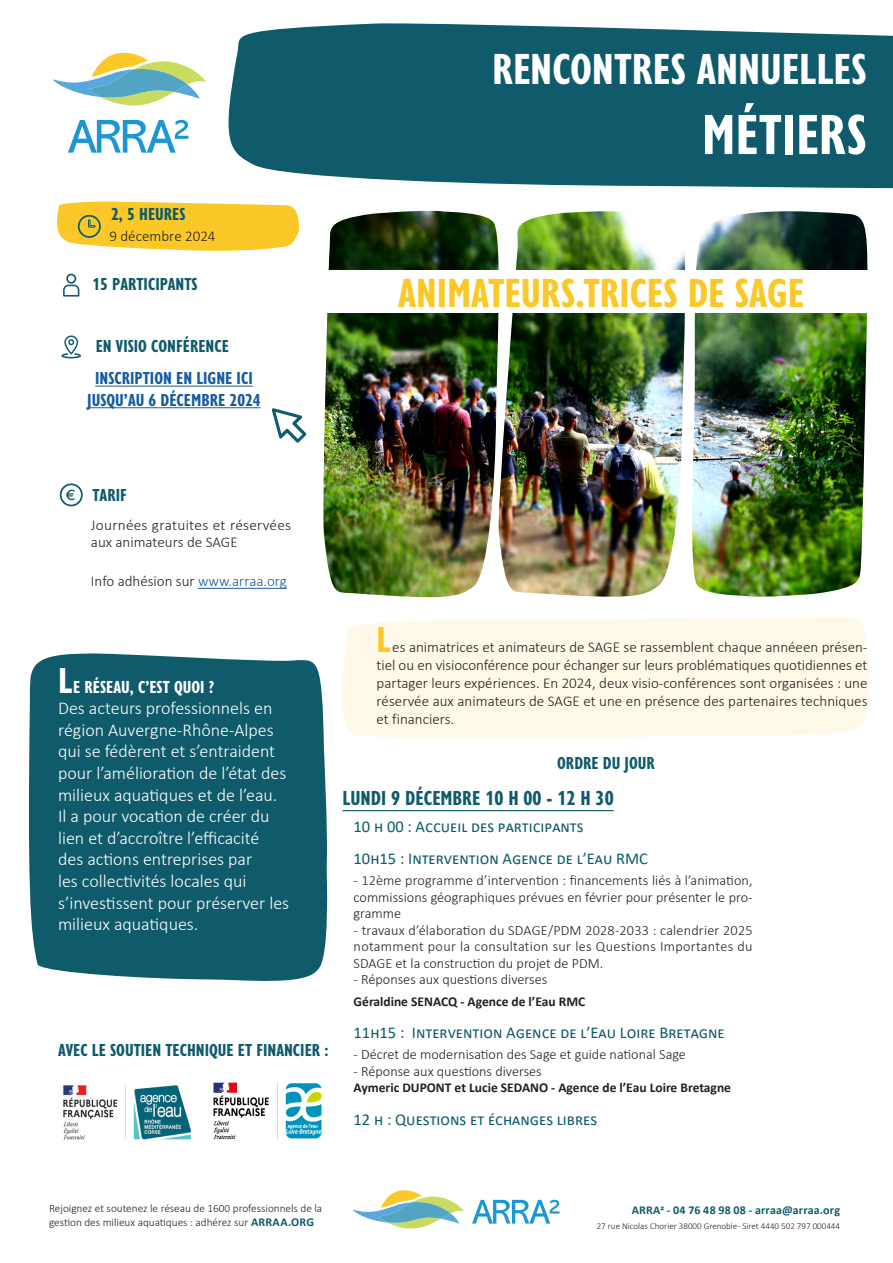
<style>
.page{position:relative;width:893px;height:1263px;background:#fff}
.page>*{position:absolute;margin:0;border:0;box-sizing:border-box;transform-origin:0 0}
.TITRE_1_BLANC{font:700 condensed 58.5px "Gill Sans Nova";color:#fff}
.TITRE_1_BLANC-2{font:700 condensed 45px "Gill Sans Nova";color:#fff}
.RDV_avec_des_experts{font:700 condensed 42px "Gill Sans Nova";color:#fbc827}
.texte{font:700 condensed 37.5px "Gill Sans Nova";color:#fbc827}
.date{font:700 condensed 21px "Gill Sans Nova";color:#0f5b6c}
.t1{font:300 18px/21.6px "Calibri";color:#fff}
.titres_blocs{font:700 condensed 18px "Gill Sans Nova";color:#0f5b6c}
.titres_blocs-2{font:700 condensed 18px "Gill Sans Nova";color:#175d9e}
.titres_blocs-3{font:700 condensed 18px "Gill Sans Nova";color:#fff}
.sous-titre_programme{font:16.5px "Calibri";color:#0f5b6c}
.texte-2{font:300 15px/18px "Calibri";color:#231f20;text-align:justify}
.texte_bloc{font:300 15px/17.2px "Calibri";color:#231f20}
.texte_intervenants{font:300 14.25px/16.5px "Calibri";color:#231f20;text-align:justify}
.intervenants{font:700 13.5px "Calibri";color:#231f20}
.t2{font:700 12px "Calibri";letter-spacing:.015em;color:#0f5b6c}
.t3{font:300 11.25px/14.4px "Calibri";color:#231f20}
.t4{font:300 9px "Calibri";color:#231f20}
.s1{color:#175d9e}
.s2{font-size:37.5px}
.s3{font-weight:700;font-size:12px;color:#0f5b6c}
</style>
<div class="page">
<svg style="left:353px;top:1190px;width:111px;height:38px"></svg>
<svg style="left:472px;top:1200px;width:87px;height:23px"></svg>
<hr style="left:342px;top:810px;width:272px;height:1px;background:#0f5b6c">
<img style="left:213px;top:1082px;width:109px;height:58px">
<img style="left:63px;top:1085px;width:129px;height:55px">
<div style="left:29px;top:653px;width:299px;height:328px;background:#0f5b6c"></div>
<div style="left:342px;top:617px;width:528px;height:121px;background:#fef9e9"></div>
<svg style="left:53px;top:53px;width:153px;height:52px"></svg>
<svg style="left:68px;top:120px;width:120px;height:33px"></svg>
<img style="left:323px;top:211px;width:545px;height:387px">
<hr style="left:198px;top:588px;width:89px;height:1px;background:#175d9e">
<svg style="left:60px;top:483px;width:23px;height:23px"></svg>
<svg style="left:61px;top:335px;width:20px;height:23px"></svg>
<svg style="left:63px;top:274px;width:16px;height:23px"></svg>
<div style="left:304px;top:270px;width:589px;height:43px;background:#fff"></div>
<svg style="left:228px;top:23px;width:665px;height:166px;background:#226878"></svg>
<svg style="left:57px;top:201px;width:242px;height:50px;background:#f8cd41"></svg>
<svg style="left:87px;top:385px;width:219px;height:58px"></svg>
<hr style="left:95px;top:386px;width:158px;height:1px;background:#175d9e">
<hr style="left:87px;top:407px;width:174px;height:1px;background:#175d9e">
<p class="titres_blocs" style="left:111px;top:202px;width:76px">2, 5 HEURES</p>
<p class="texte_bloc" style="left:110px;top:227px;width:108px">9 décembre 2024</p>
<p class="TITRE_1_BLANC-2" style="left:492px;top:39px;width:376px">RENCONTRES ANNUELLES</p>
<p class="TITRE_1_BLANC" style="left:702px;top:95px;width:166px">MÉTIERS</p>
<p class="titres_blocs" style="left:93px;top:272px;width:107px">15 PARTICIPANTS</p>
<p class="RDV_avec_des_experts" style="left:398px;top:265px;width:408px">ANIMATEURS.TRICES DE SAGE</p>
<p class="titres_blocs" style="left:96px;top:334px;width:135px">EN VISIO CONFÉRENCE</p>
<p class="titres_blocs-2" style="left:95px;top:366px;width:159px">INSCRIPTION EN LIGNE ICI</p>
<p class="titres_blocs-2" style="left:87px;top:388px;width:175px">JUSQU’AU 6 DÉCEMBRE 2024</p>
<p class="titres_blocs" style="left:93px;top:483px;width:36px">TARIF</p>
<p class="texte_bloc" style="left:91px;top:516px;width:202px">Journées gratuites et réservées aux animateurs de SAGE</p>
<p class="texte-2" style="left:91px;top:572px;width:197px">Info adhésion sur <span class="s1">www.arraa.org</span></p>
<p class="titres_blocs-3" style="left:58px;top:674px;width:158px"><span class="s2">L</span>E RÉSEAU, C’EST QUOI ?</p>
<p class="t1" style="left:58px;top:697px;width:233px">Des acteurs professionnels en région Auvergne-Rhône-Alpes qui se fédèrent et s’entraident pour l’amélioration de l’état des milieux aquatiques et de l’eau.<br>Il a pour vocation de créer du lien et d’accroître l’efficacité des actions entreprises par<br>les collectivités locales qui s’investissent pour préserver les milieux aquatiques.</p>
<p class="titres_blocs" style="left:58px;top:1038px;width:272px">AVEC LE SOUTIEN TECHNIQUE ET FINANCIER :</p>
<p class="texte" style="left:377px;top:614px;width:16px">L</p>
<p class="texte-2" style="left:377px;top:638px;width:492px;text-indent:16px">es animatrices et animateurs de SAGE se rassemblent chaque annéeen présen&shy;tiel ou en visioconférence pour échanger sur leurs problématiques quotidiennes et partager leurs expériences. En 2024, deux visio-conférences sont organisées : une réservée aux animateurs de SAGE et une en présence des partenaires techniques et financiers.</p>
<p class="titres_blocs" style="left:557px;top:750px;width:99px">ORDRE DU JOUR</p>
<p class="date" style="left:342px;top:783px;width:273px">LUNDI 9 DÉCEMBRE 10 H 00 - 12 H 30</p>
<p class="sous-titre_programme" style="left:354px;top:815px;width:232px">10 h 00 : Accueil des participants</p>
<p class="sous-titre_programme" style="left:354px;top:847px;width:296px">10h15 : Intervention Agence de l’Eau RMC</p>
<p class="texte_intervenants" style="left:354px;top:872px;width:401px">- 12ème programme d’intervention : financements liés à l’animation, commissions géographiques prévues en février pour présenter le pro&shy;gramme</p>
<p class="texte_intervenants" style="left:354px;top:921px;width:401px">- travaux d’élaboration du SDAGE/PDM 2028-2033 : calendrier 2025 notamment pour la consultation sur les Questions Importantes du SDAGE et la construction du projet de PDM.</p>
<p class="texte_intervenants" style="left:354px;top:971px;width:195px">- Réponses aux questions diverses</p>
<p class="intervenants" style="left:354px;top:992px;width:233px">Géraldine SENACQ - Agence de l’Eau RMC</p>
<p class="sous-titre_programme" style="left:354px;top:1021px;width:373px">11h15 : Intervention Agence de l’Eau Loire Bretagne</p>
<p class="texte_intervenants" style="left:354px;top:1046px;width:334px">- Décret de modernisation des Sage et guide national Sage</p>
<p class="texte_intervenants" style="left:354px;top:1062px;width:190px">- Réponse aux questions diverses</p>
<p class="intervenants" style="left:354px;top:1078px;width:379px">Aymeric DUPONT et Lucie SEDANO - Agence de l’Eau Loire Bretagne</p>
<p class="sous-titre_programme" style="left:354px;top:1108px;width:245px">12 h : Questions et échanges libres</p>
<p class="t3" style="left:49px;top:1200px;width:275px">Rejoignez et soutenez le réseau de 1600 professionnels de la gestion des milieux aquatiques : adhérez sur <span class="s3">ARRAA.ORG</span></p>
<p class="t2" style="left:632px;top:1202px;width:210px">ARRA2 - 04 76 48 98 08 - arraa@arraa.org</p>
<p class="t4" style="left:597px;top:1220px;width:245px">27 rue Nicolas Chorier 38000 Grenoble - Siret 4440 502 797 000444</p>
</div>
